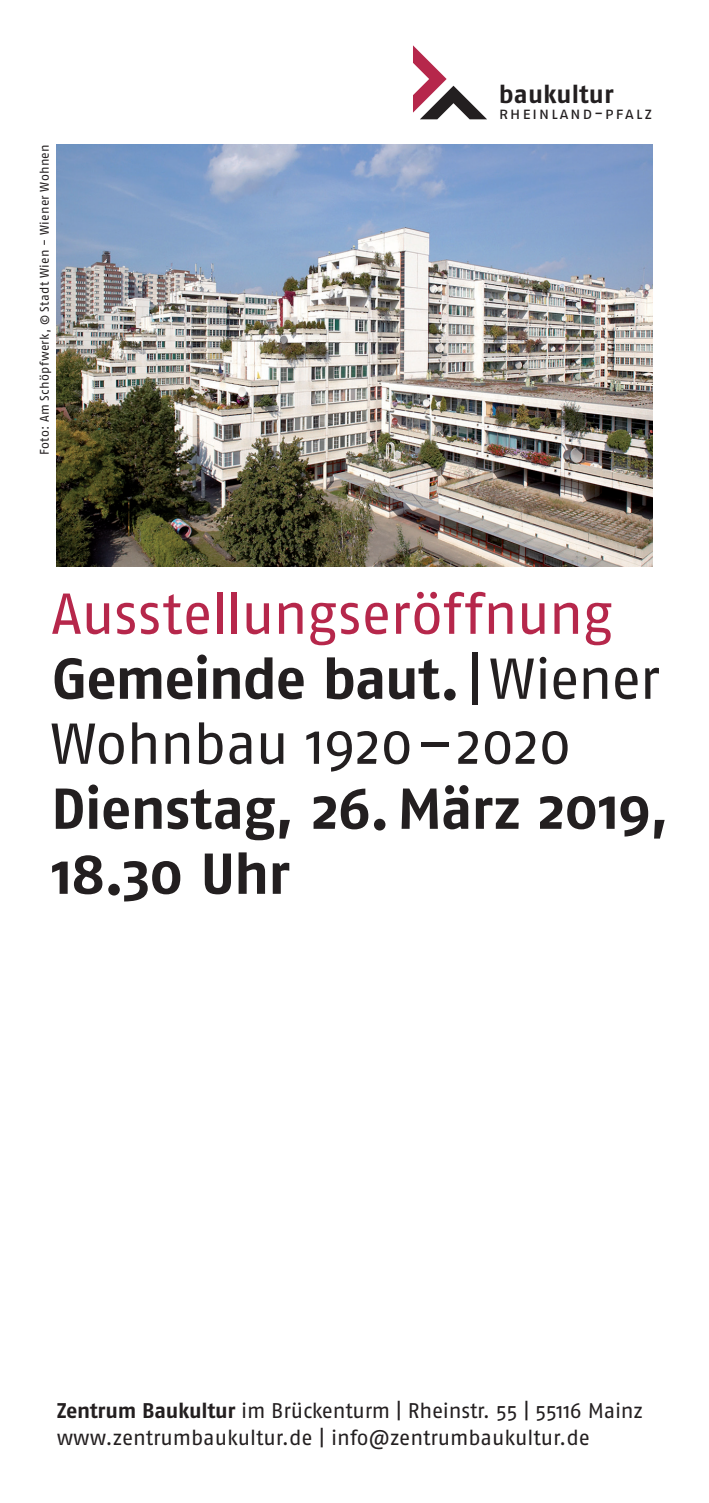
<style>
.page{position:relative;width:709px;height:1503px;background:#fff}
.page>*{position:absolute;margin:0;border:0;box-sizing:border-box;transform-origin:0 0}
.t1{font:57.5px/65px "Fago No";letter-spacing:-.015em;color:#231f20}
.t2{font:700 57.5px/65px "Fago No";letter-spacing:-.02em;color:#231f20}
.t3{font:700 25.5px "Fago No";color:#231f20}
.t4{font:21.25px/26.2px "Fago No";letter-spacing:-.01em;color:#231f20}
.t5{font:16.75px "Fago No Regular Caps";letter-spacing:.095em;color:#231f20}
.t6{font:12.5px "Fago No";letter-spacing:.02em;color:#231f20}
.s1{color:#b6274b}
.s2{font-weight:700}
</style>
<div class="page">
<img style="left:57px;top:144px;width:595px;height:423px">
<svg style="left:413px;top:45px;width:74px;height:74px"></svg>
<p class="t6" style="left:38px;top:455px;width:312px;rotate:-90deg">Foto: Am Schöpfwerk, © Stadt Wien - Wiener Wohnen</p>
<p class="t3" style="left:499px;top:79px;width:116px">baukultur</p>
<p class="t5" style="left:499px;top:104px;width:155px">rheinland-pfalz</p>
<h1 class="t1" style="left:50px;top:580px;width:611px"><span class="s1">Ausstellungseröffnung<br></span><span class="s2">Gemeinde baut.</span>|Wiener<br>Wohnbau 1920–2020</h1>
<h1 class="t2" style="left:51px;top:775px;width:619px">Dienstag, 26.März 2019,<br>18.30 Uhr</h1>
<p class="t4" style="left:57px;top:1397px;width:587px"><span class="s2">Zentrum Baukultur</span> im Brückenturm | Rheinstr. 55 | 55116 Mainz www.zentrumbaukultur.de | info@zentrumbaukultur.de</p>
</div>
